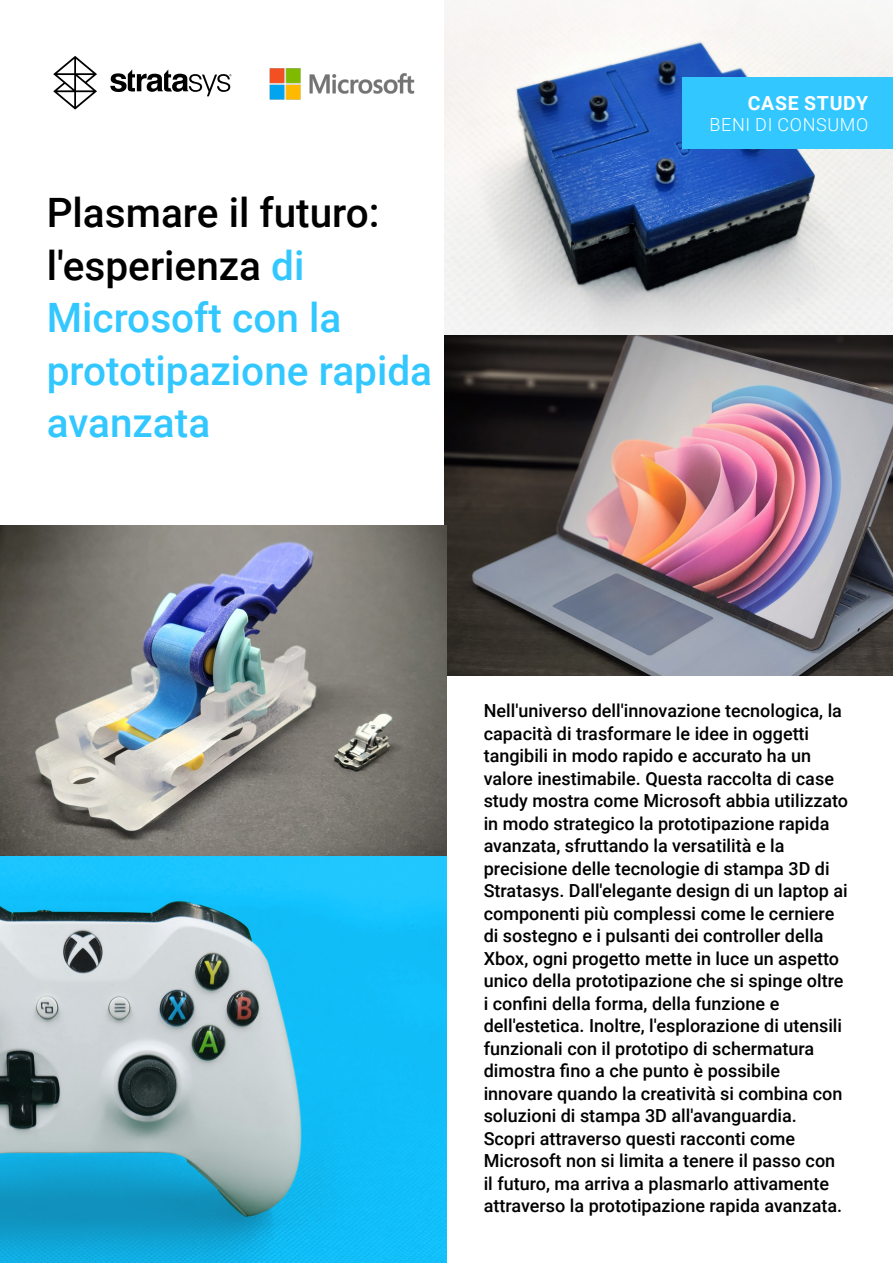
<style>
.page{position:relative;width:893px;height:1263px;background:#fff}
.page>*{position:absolute;margin:0;border:0;box-sizing:border-box;transform-origin:0 0}
.t1{font:500 40.5px/52.5px "Roboto";color:#32c8ff}
.t2{font:700 19.5px "Roboto";letter-spacing:.035em;color:#fff}
.t3{font:500 18px/22.5px "Roboto";color:#000}
.t4{font:300 18px "Roboto";letter-spacing:.035em;color:#fff}
.s1{color:#000}
</style>
<div class="page">
<svg style="left:110px;top:69px;width:121px;height:27px"></svg>
<svg style="left:53px;top:56px;width:44px;height:54px"></svg>
<img style="left:445px;top:0;width:448px;height:335px">
<img style="left:445px;top:335px;width:448px;height:340px">
<img style="left:0;top:525px;width:447px;height:331px">
<svg style="left:0;top:856px;width:447px;height:407px;background:#4eb4d6"></svg>
<div style="left:682px;top:78px;width:211px;height:71px;background:#32c8ff"></div>
<img style="left:269px;top:68px;width:146px;height:32px">
<h1 class="t1" style="left:47px;top:185px;width:387px"><span class="s1">Plasmare il futuro: l'esperienza</span> di<br>Microsoft con la prototipazione rapida avanzata</h1>
<p class="t2" style="left:748px;top:89px;width:122px">CASE STUDY</p>
<p class="t4" style="left:709px;top:112px;width:160px">BENI DI CONSUMO</p>
<p class="t3" style="left:484px;top:699px;width:366px">Nell'universo dell'innovazione tecnologica, la capacità di trasformare le idee in oggetti tangibili in modo rapido e accurato ha un valore inestimabile. Questa raccolta di case study mostra come Microsoft abbia utilizzato in modo strategico la prototipazione rapida avanzata, sfruttando la versatilità e la precisione delle tecnologie di stampa 3D di Stratasys. Dall'elegante design di un laptop ai componenti più complessi come le cerniere di sostegno e i pulsanti dei controller della Xbox, ogni progetto mette in luce un aspetto unico della prototipazione che si spinge oltre i confini della forma, della funzione e dell'estetica. Inoltre, l'esplorazione di utensili funzionali con il prototipo di schermatura dimostra fino a che punto è possibile innovare quando la creatività si combina con soluzioni di stampa 3D all'avanguardia.<br>Scopri attraverso questi racconti come Microsoft non si limita a tenere il passo con il futuro, ma arriva a plasmarlo attivamente attraverso la prototipazione rapida avanzata.</p>
</div>
